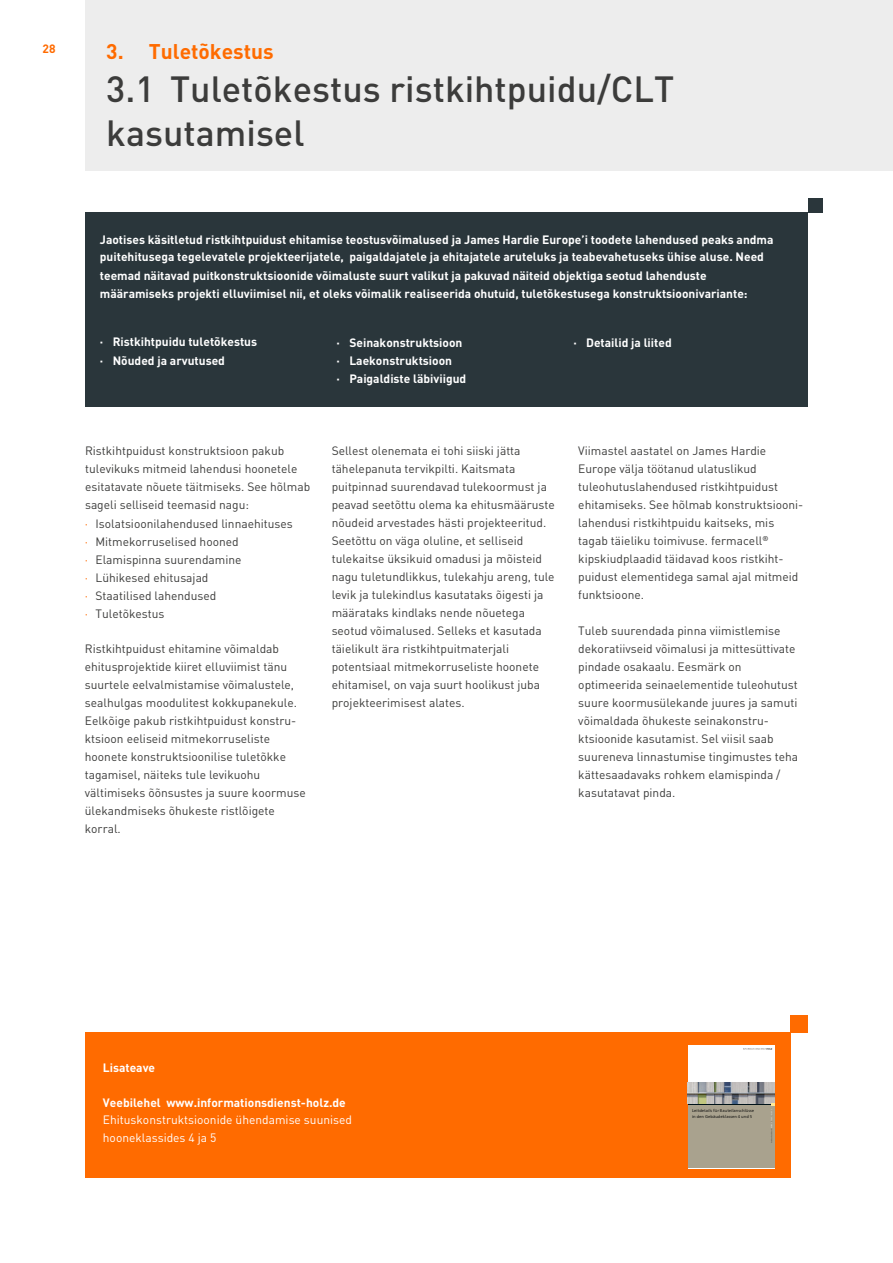
<style>
.page{position:relative;width:893px;height:1263px;background:#fff}
.page>*{position:absolute;margin:0;border:0;box-sizing:border-box;transform-origin:0 0}
.t1{font:500 36px/44.2px "DIN Pro";color:#3c3c3b}
.t2{font:700 21px "DIN Pro";color:#ff6b00}
.t3{font:12px/18px "DIN Pro";color:#3c3c3b}
.t4{font:700 12px/18px "DIN Pro";color:#fff}
.t5{font:12px/17.5px "DIN Pro";color:#fff}
.t6{font:700 12px "DIN Pro";color:#ff6b00}
.t7{font:4.05px/5.2px "Frutiger Neue IDH";letter-spacing:.01em;color:#1a1a18}
.s1{color:#ff6b00}
.s2{font-style:inherit}
</style>
<div class="page">
<div style="left:85px;top:315px;width:723px;height:92px;background:#2a363b"></div>
<div style="left:85px;top:0;width:808px;height:170px;background:#ededed"></div>
<div style="left:85px;top:212px;width:723px;height:110px;background:#2a363b"></div>
<div style="left:808px;top:198px;width:15px;height:15px;background:#2a363b"></div>
<div style="left:85px;top:1033px;width:706px;height:145px;background:#ff6b00"></div>
<div style="left:791px;top:1016px;width:17px;height:17px;background:#ff6b00"></div>
<div style="left:688px;top:1045px;width:87px;height:123px;background:#fff"></div>
<hr style="left:688px;top:1103px;width:87px;height:3px;background:#00131a">
<img style="left:688px;top:1083px;width:87px;height:20px">
<div style="left:688px;top:1106px;width:87px;height:62px;background:#a9a28e"></div>
<svg style="left:771px;top:1103px;width:4px;height:3px"></svg>
<svg style="left:743px;top:1048px;width:29px;height:2px"></svg>
<p class="t6" style="left:43px;top:40px;width:15px">28</p>
<h2 class="t2" style="left:106px;top:37px;width:169px">3. Tuletõkestus</h2>
<h1 class="t1" style="left:106px;top:63px;width:569px">3.1 Tuletõkestus ristkihtpuidu/CLT kasutamisel</h1>
<p class="t4" style="left:100px;top:231px;width:675px;line-height:17.4px">Jaotises käsitletud ristkihtpuidust ehitamise teostusvõimalused ja James Hardie Europe’i toodete lahendused peaks andma puitehitusega tegelevatele projekteerijatele, paigaldajatele ja ehitajatele aruteluks ja teabevahetuseks ühise aluse. Need</p>
<p class="t4" style="left:100px;top:266px;width:649px">teemad näitavad puitkonstruktsioonide võimaluste suurt valikut ja pakuvad näiteid objektiga seotud lahenduste määramiseks projekti elluviimisel nii, et oleks võimalik realiseerida ohutuid, tuletõkestusega konstruktsioonivariante:</p>
<p class="t4" style="left:100px;top:332px;width:159px;line-height:18.9px">· Ristkihtpuidu tuletõkestus · Nõuded ja arvutused</p>
<p class="t4" style="left:337px;top:333px;width:131px">· Seinakonstruktsioon · Laekonstruktsioon<br>· Paigaldiste läbiviigud</p>
<p class="t4" style="left:573px;top:333px;width:100px">· Detailid ja liited</p>
<p class="t3" style="left:85px;top:441px;width:227px">Ristkihtpuidust konstruktsioon pakub tulevikuks mitmeid lahendusi hoonetele esitatavate nõuete täitmiseks. See hõlmab sageli selliseid teemasid nagu:<br><span class="s1">·</span> Isolatsioonilahendused linnaehituses<br><span class="s1">·</span> <span class="s2">M</span>itmekorruselised hooned<br><span class="s1">·</span> Elamispinna suurendamine<br><span class="s1">·</span> Lühikesed ehitusajad<br><span class="s1">·</span> <span class="s2">S</span>taatilised lahendused<br><span class="s1">·</span> Tuletõkestus</p>
<p class="t3" style="left:85px;top:639px;width:222px">Ristkihtpuidust ehitamine võimaldab ehitusprojektide kiiret elluviimist tänu suurtele eelvalmistamise võimalustele, sealhulgas moodulitest kokkupanekule.<br>Eelkõige pakub ristkihtpuidust konstru&shy;ktsioon eeliseid mitmekorruseliste hoonete konstruktsioonilise tuletõkke tagamisel, näiteks tule levikuohu vältimiseks õõnsustes ja suure koormuse ülekandmiseks õhukeste ristlõigete korral.</p>
<p class="t3" style="left:332px;top:441px;width:225px">Sellest olenemata ei tohi siiski jätta tähelepanuta tervikpilti. Kaitsmata puitpinnad suurendavad tulekoormust ja peavad seetõttu olema ka ehitusmääruste nõudeid arvestades hästi projekteeritud.<br>Seetõttu on väga oluline, et selliseid tulekaitse üksikuid omadusi ja mõisteid nagu tuletundlikkus, tulekahju areng, tule levik ja tulekindlus kasutataks õigesti ja määrataks kindlaks nende nõuetega seotud võimalused. Selleks et kasutada täielikult ära ristkihtpuitmaterjali potentsiaal mitmekorruseliste hoonete ehitamisel, on vaja suurt hoolikust juba projekteerimisest alates.</p>
<p class="t3" style="left:578px;top:441px;width:227px">Viimastel aastatel on James Hardie Europe välja töötanud ulatuslikud tuleohutuslahendused ristkihtpuidust ehitamiseks. See hõlmab konstruktsiooni&shy;lahendusi ristkihtpuidu kaitseks, mis tagab täieliku toimivuse. <span class="s2">fermacell</span><sup>® </sup>kipskiudplaadid täidavad koos ristkiht&shy;puidust elementidega samal ajal mitmeid funktsioone.</p>
<p class="t3" style="left:578px;top:621px;width:221px">Tuleb suurendada pinna viimistlemise dekoratiivseid võimalusi ja mittesüttivate pindade osakaalu. Eesmärk on optimeerida seinaelementide tuleohutust suure koormusülekande juures ja samuti võimaldada õhukeste seinakonstru&shy;ktsioonide kasutamist. Sel viisil saab suureneva linnastumise tingimustes teha kättesaadavaks rohkem elamispinda / kasutatavat pinda.</p>
<p class="t4" style="left:103px;top:1058px;width:54px">Lisateave</p>
<p class="t4" style="left:103px;top:1093px;width:244px">Veebilehel www.informationsdienst-holz.de</p>
<p class="t5" style="left:103px;top:1111px;width:251px">Ehituskonstruktsioonide ühendamise suunised hooneklassides 4 ja 5</p>
<p class="t7" style="left:692px;top:1108px;width:64px">Leitdetails für Bauteilanschlüsse in den Gebäudeklassen 4 und 5</p>
</div>
